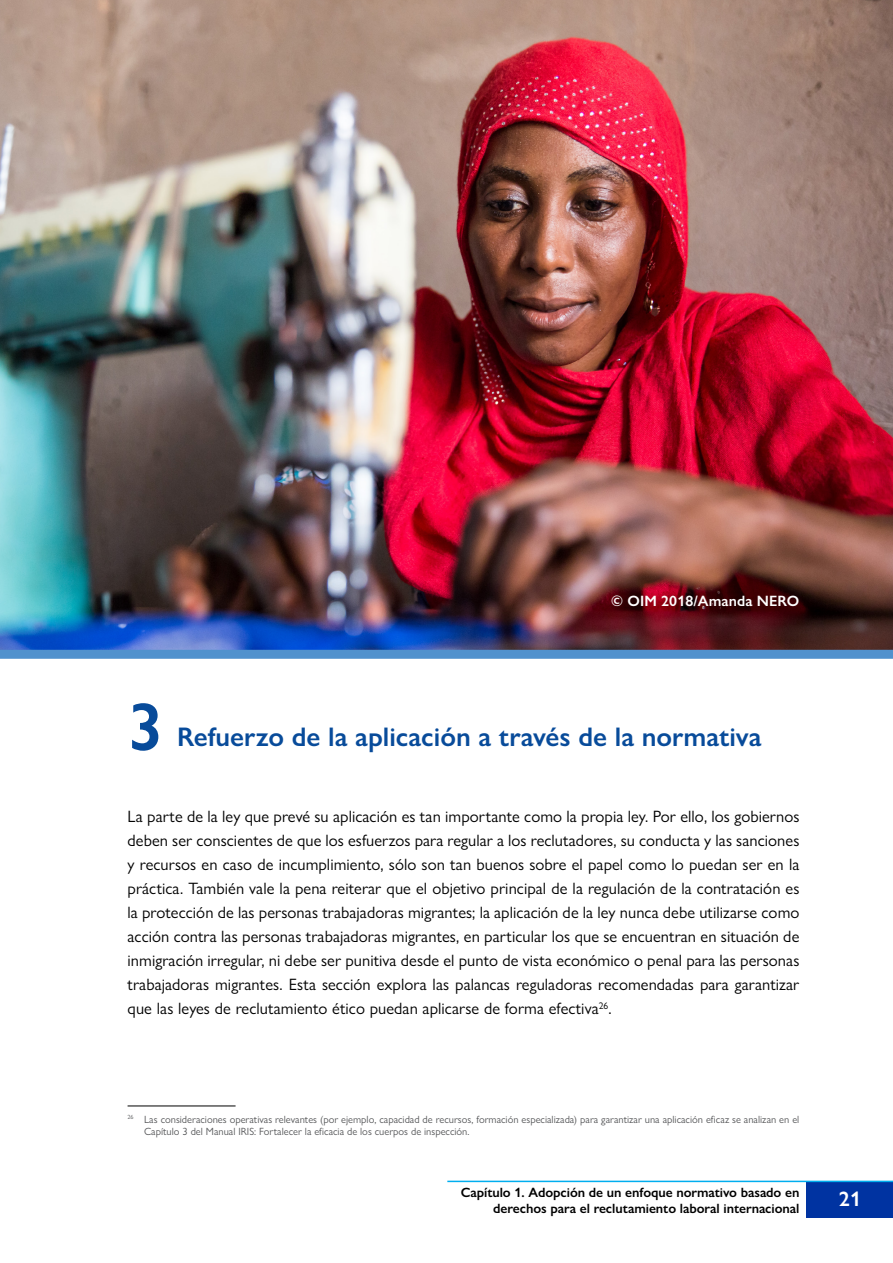
<style>
.page{position:relative;width:893px;height:1263px;background:#fff}
.page>*{position:absolute;margin:0;border:0;box-sizing:border-box;transform-origin:0 0}
.Heading_1_number{font:600 67.95px "Gill Sans Nova";color:#084b9a}
.Heading_1{font:600 27px "Gill Sans Nova";color:#084b9a}
.t1{font:600 21px "Gill Sans Nova";color:#fff}
.Body_text{font:16.5px/24px "Gill Sans Nova";letter-spacing:.005em;color:#000;text-align:justify}
.t2{font:600 15px "Gill Sans Nova";letter-spacing:.005em;color:#fff}
.t3{font:600 13.5px/16.2px "Gill Sans Nova";letter-spacing:-.005em;color:#000;text-align:right}
.Footnote{font:10.5px/12.6px "Gill Sans Nova";color:#58595b}
</style>
<div class="page">
<div style="left:806px;top:1181px;width:87px;height:36px;background:#0033a1"></div>
<hr style="left:447px;top:1181px;width:446px;height:1px;background:#00aeef">
<hr style="left:128px;top:1105px;width:108px;height:1px;background:#000">
<img style="left:0;top:0;width:893px;height:650px">
<div style="left:0;top:650px;width:893px;height:9px;background:#5091cd"></div>
<p class="t2" style="left:611px;top:592px;width:190px">© OIM 2018/Amanda NERO</p>
<p class="Heading_1_number" style="left:128px;top:685px;width:38px">3</p>
<p class="Heading_1" style="left:177px;top:720px;width:586px">Refuerzo de la aplicación a través de la normativa</p>
<p class="Body_text" style="left:128px;top:804px;width:673px">La parte de la ley que prevé su aplicación es tan importante como la propia ley. Por ello, los gobiernos deben ser conscientes de que los esfuerzos para regular a los reclutadores, su conducta y las sanciones y recursos en caso de incumplimiento, sólo son tan buenos sobre el papel como lo puedan ser en la práctica. También vale la pena reiterar que el objetivo principal de la regulación de la contratación es la protección de las personas trabajadoras migrantes; la aplicación de la ley nunca debe utilizarse como acción contra las personas trabajadoras migrantes, en particular los que se encuentran en situación de inmigración irregular, ni debe ser punitiva desde el punto de vista económico o penal para las personas trabajadoras migrantes. Esta sección explora las palancas reguladoras recomendadas para garantizar que las leyes de reclutamiento ético puedan aplicarse de forma efectiva<sup>26</sup>.</p>
<p class="Footnote" style="left:144px;top:1113px;width:657px;text-indent:-16px"><sup>26</sup> Las consideraciones operativas relevantes (por ejemplo, capacidad de recursos, formación especializada) para garantizar una aplicación eficaz se analizan en el<br>Capítulo 3 del Manual IRIS: Fortalecer la eficacia de los cuerpos de inspección.</p>
<p class="t3" style="left:461px;top:1184px;width:340px">Capítulo 1. Adopción de un enfoque normativo basado en derechos para el reclutamiento laboral internacional</p>
<p class="t1" style="left:839px;top:1186px;width:24px">21</p>
</div>
